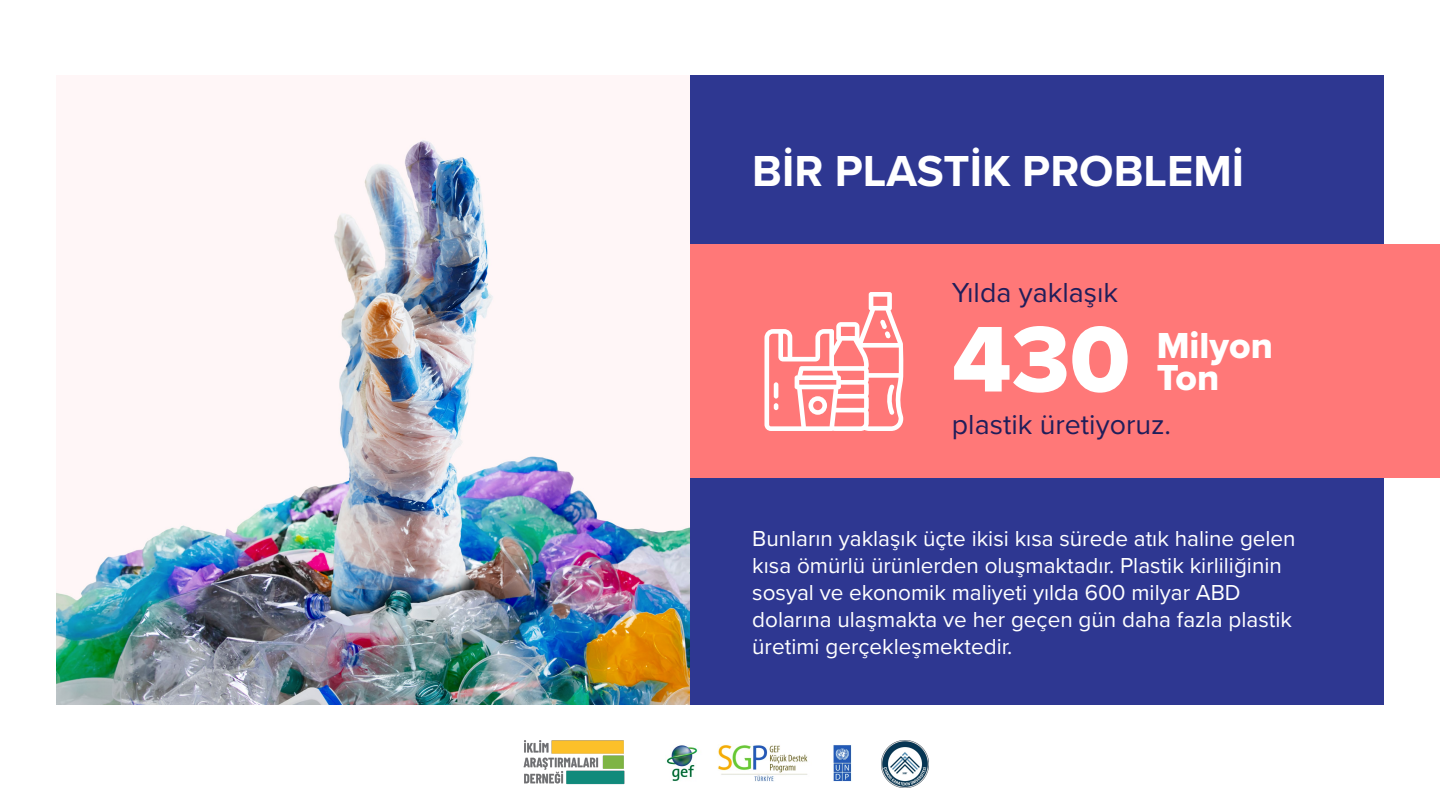
<style>
.page{position:relative;width:1440px;height:810px;background:#fff}
.page>*{position:absolute;margin:0;border:0;box-sizing:border-box;transform-origin:0 0}
.t1{font:96.75px "Proxima Nova Extrabld";color:#fff}
.t2{font:700 45px "Proxima Nova";color:#fff}
.t3{font:37.5px/32.2px "Proxima Nova Extrabld";color:#fff}
.t4{font:28.5px "Proxima Nova";color:#201e5a}
.t5{font:22.5px/27px "Proxima Nova";color:#fff}
</style>
<div class="page">
<img style="left:523px;top:740px;width:102px;height:45px">
<img style="left:666px;top:744px;width:186px;height:38px">
<img style="left:881px;top:741px;width:47px;height:47px">
<div style="left:645px;top:75px;width:739px;height:630px;background:#2e3791"></div>
<div style="left:606px;top:244px;width:834px;height:234px;background:#ff7878"></div>
<svg style="left:764px;top:292px;width:139px;height:139px"></svg>
<img style="left:56px;top:75px;width:634px;height:630px">
<h2 class="t2" style="left:752px;top:137px;width:493px">BİR PLASTİK PROBLEMİ</h2>
<p class="t4" style="left:952px;top:272px;width:168px">Yılda yaklaşık</p>
<h1 class="t1" style="left:952px;top:287px;width:180px">430</h1>
<p class="t4" style="left:952px;top:403px;width:221px">plastik üretiyoruz.</p>
<h3 class="t3" style="left:1157px;top:329px;width:118px">Milyon<br>Ton</h3>
<p class="t5" style="left:752px;top:524px;width:545px">Bunların yaklaşık üçte ikisi kısa sürede atık haline gelen kısa ömürlü ürünlerden oluşmaktadır. Plastik kirliliğinin sosyal ve ekonomik maliyeti yılda 600 milyar ABD dolarına ulaşmakta ve her geçen gün daha fazla plastik üretimi gerçekleşmektedir.</p>
</div>
